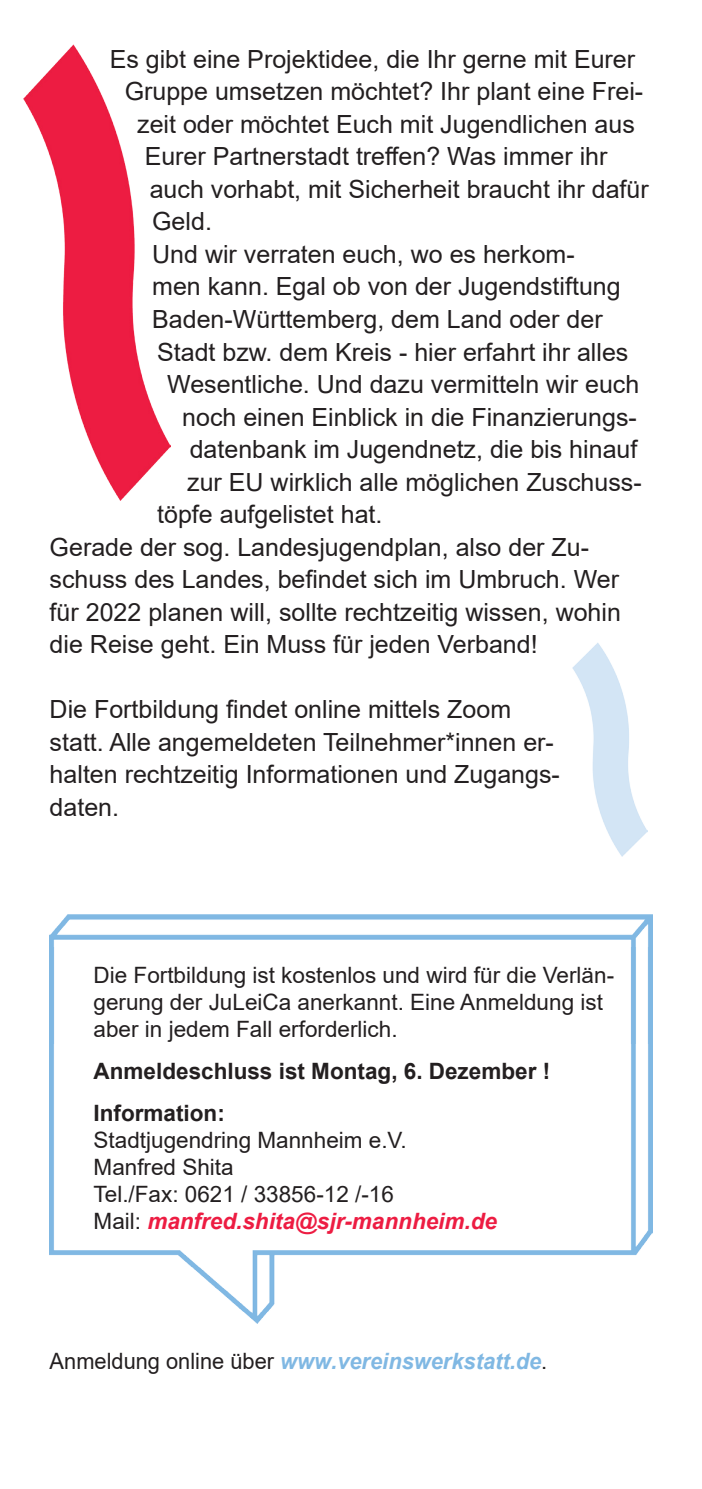
<style>
.page{position:relative;width:702px;height:1489px;background:#fff}
.page>*{position:absolute;margin:0;border:0;box-sizing:border-box;transform-origin:0 0}
.t1{font:25px/32.5px "Arial";color:#231f20}
.t2{font:22.5px/27px "Arial";color:#231f20}
.t3{font:700 22.5px/42px "Arial";color:#231f20}
.t4{font:italic 700 22.5px "Arial";color:#80b8e3}
.s1{font-weight:700;font-style:italic;color:#ed1c42}
.s2{font-weight:400;font-style:normal;color:#231f20}
</style>
<div class="page">
<img style="left:50px;top:1042px;width:602px;height:281px">
<img style="left:50px;top:914px;width:602px;height:128px">
<img style="left:23px;top:44px;width:147px;height:456px">
<img style="left:572px;top:643px;width:75px;height:213px">
<p class="t1" style="left:110px;top:43px;width:527px">Es gibt eine Projektidee, die Ihr gerne mit Eurer</p>
<p class="t1" style="left:125px;top:75px;width:520px">Gruppe umsetzen möchtet? Ihr plant eine Frei-</p>
<p class="t1" style="left:137px;top:108px;width:499px">zeit oder möchtet Euch mit Jugendlichen aus</p>
<p class="t1" style="left:145px;top:140px;width:464px">Eurer Partnerstadt treffen? Was immer ihr</p>
<p class="t1" style="left:150px;top:173px;width:500px">auch vorhabt, mit Sicherheit braucht ihr dafür</p>
<p class="t1" style="left:152px;top:205px;width:61px">Geld.</p>
<p class="t1" style="left:152px;top:238px;width:424px">Und wir verraten euch, wo es herkom-</p>
<p class="t1" style="left:152px;top:270px;width:470px">men kann. Egal ob von der Jugendstiftung</p>
<p class="t1" style="left:152px;top:303px;width:452px">Baden-Württemberg, dem Land oder der</p>
<p class="t1" style="left:157px;top:335px;width:472px">Stadt bzw. dem Kreis - hier erfahrt ihr alles</p>
<p class="t1" style="left:167px;top:368px;width:473px">Wesentliche. Und dazu vermitteln wir euch</p>
<p class="t1" style="left:182px;top:400px;width:456px">noch einen Einblick in die Finanzierungs-</p>
<p class="t1" style="left:190px;top:433px;width:449px">datenbank im Jugendnetz, die bis hinauf</p>
<p class="t1" style="left:187px;top:465px;width:456px">zur EU wirklich alle möglichen Zuschuss-</p>
<p class="t1" style="left:157px;top:498px;width:227px">töpfe aufgelistet hat.</p>
<p class="t1" style="left:50px;top:530px;width:541px">Gerade der sog. Landesjugendplan, also der Zu-</p>
<p class="t1" style="left:50px;top:563px;width:571px">schuss des Landes, befindet sich im Umbruch. Wer</p>
<p class="t1" style="left:50px;top:595px;width:573px">für 2022 planen will, sollte rechtzeitig wissen, wohin</p>
<p class="t1" style="left:50px;top:628px;width:489px">die Reise geht. Ein Muss für jeden Verband!</p>
<p class="t1" style="left:50px;top:693px;width:512px">Die Fortbildung findet online mittels Zoom statt. Alle angemeldeten Teilnehmer*innen er&shy;halten rechtzeitig Informationen und Zugangs&shy;daten.</p>
<p class="t2" style="left:94px;top:961px;width:522px">Die Fortbildung ist kostenlos und wird für die Verlän&shy;gerung der JuLeiCa anerkannt. Eine Anmeldung ist aber in jedem Fall erforderlich.</p>
<p class="t3" style="left:94px;top:1050px;width:458px">Anmeldeschluss ist Montag, 6. Dezember !<br>Information:</p>
<p class="t2" style="left:94px;top:1126px;width:405px">Stadtjugendring Mannheim e.V.<br>Manfred Shita<br>Tel./Fax: 0621 / 33856-12 /-16<br>Mail: <span class="s1">manfred.shita@sjr-mannheim.de</span></p>
<p class="t4" style="left:50px;top:1345px;width:499px"><span class="s2">Anmeldung online über</span> www.vereinswerkstatt.de<span class="s2">.</span></p>
</div>
